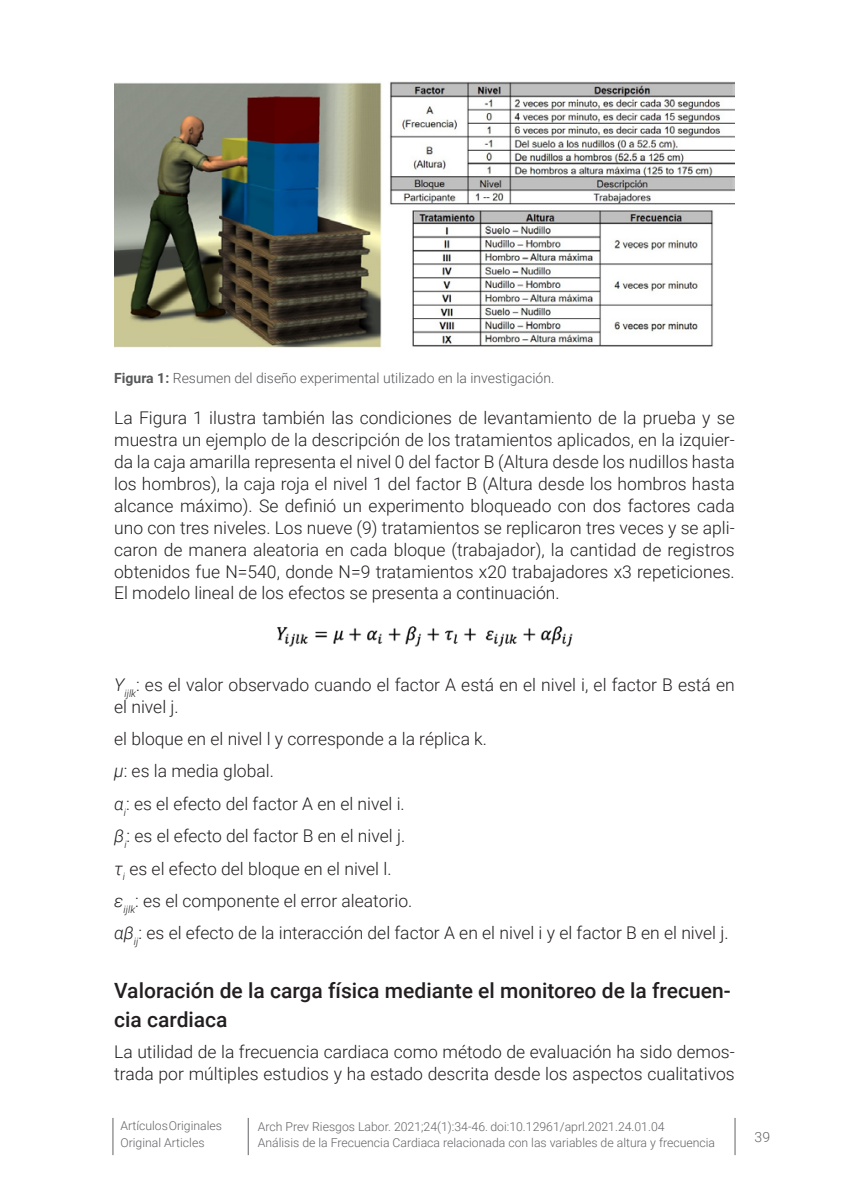
<style>
.page{position:relative;width:844px;height:1191px;background:#fff}
.page>*{position:absolute;margin:0;border:0;box-sizing:border-box;transform-origin:0 0}
.epig_2{font:500 21px/28.9px "Roboto";color:#231f20}
.t1{font:300 17.5px/21.9px "Roboto";color:#231f20}
.piedefoto{font:300 14px "Roboto";color:#57585a}
.t2{font:300 14px "Roboto";color:#636366}
.t3{font:300 12.25px "Roboto";color:#636366}
.s1{font-weight:700}
.s2{font-style:italic}
</style>
<div class="page">
<hr style="left:248px;top:1117px;width:1px;height:38px;background:#636366">
<hr style="left:734px;top:1117px;width:1px;height:38px;background:#636366">
<hr style="left:113px;top:1117px;width:1px;height:38px;background:#636366">
<img style="left:114px;top:81px;width:620px;height:267px">
<img style="left:277px;top:626px;width:296px;height:21px">
<p class="piedefoto" style="left:114px;top:368px;width:441px"><span class="s1">Figura 1:</span> Resumen del diseño experimental utilizado en la investigación.</p>
<p class="t1" style="left:114px;top:406px;width:622px;text-align:justify">La Figura 1 ilustra también las condiciones de levantamiento de la prueba y se muestra un ejemplo de la descripción de los tratamientos aplicados, en la izquier&shy;da la caja amarilla representa el nivel 0 del factor B (Altura desde los nudillos hasta los hombros), la caja roja el nivel 1 del factor B (Altura desde los hombros hasta alcance máximo). Se definió un experimento bloqueado con dos factores cada uno con tres niveles. Los nueve (9) tratamientos se replicaron tres veces y se apli&shy;caron de manera aleatoria en cada bloque (trabajador), la cantidad de registros obtenidos fue N=540, donde N=9 tratamientos x20 trabajadores x3 repeticiones.<br>El modelo lineal de los efectos se presenta a continuación.</p>
<p class="t1" style="left:114px;top:673px;width:622px"><span class="s2">Υ</span><sub>ijlk</sub>: es el valor observado cuando el factor A está en el nivel i, el factor B está en el nivel j.</p>
<p class="t1" style="left:114px;top:727px;width:374px">el bloque en el nivel l y corresponde a la réplica k.</p>
<p class="t1" style="left:114px;top:759px;width:161px"><span class="s2">μ</span>: es la media global.</p>
<p class="t1" style="left:114px;top:792px;width:292px"><span class="s2">α</span><sub>i</sub>: es el efecto del factor A en el nivel i.</p>
<p class="t1" style="left:114px;top:824px;width:292px"><span class="s2">β</span><sub>i</sub>: es el efecto del factor B en el nivel j.</p>
<p class="t1" style="left:114px;top:856px;width:279px"><span class="s2">τ</span><sub>i</sub> es el efecto del bloque en el nivel l.</p>
<p class="t1" style="left:114px;top:889px;width:299px"><span class="s2">ε</span><sub>ijlk</sub>: es el componente el error aleatorio.</p>
<p class="t1" style="left:114px;top:921px;width:615px"><span class="s2">αβ</span><sub>ij</sub>: es el efecto de la interacción del factor A en el nivel i y el factor B en el nivel j.</p>
<p class="epig_2" style="left:114px;top:975px;width:617px">Valoración de la carga física mediante el monitoreo de la frecuen&shy;cia cardiaca</p>
<p class="t1" style="left:114px;top:1040px;width:622px">La utilidad de la frecuencia cardiaca como método de evaluación ha sido demos&shy;trada por múltiples estudios y ha estado descrita desde los aspectos cualitativos</p>
<p class="t3" style="left:120px;top:1116px;width:103px">Artículos Originales</p>
<p class="t3" style="left:258px;top:1117px;width:408px">Arch Prev Riesgos Labor. 2021;24(1):34-46. doi:10.12961/aprl.2021.24.01.04</p>
<p class="t3" style="left:120px;top:1134px;width:86px">Original Articles</p>
<p class="t3" style="left:258px;top:1133px;width:459px">Análisis de la Frecuencia Cardiaca relacionada con las variables de altura y frecuencia</p>
<p class="t2" style="left:754px;top:1127px;width:17px">39</p>
</div>
